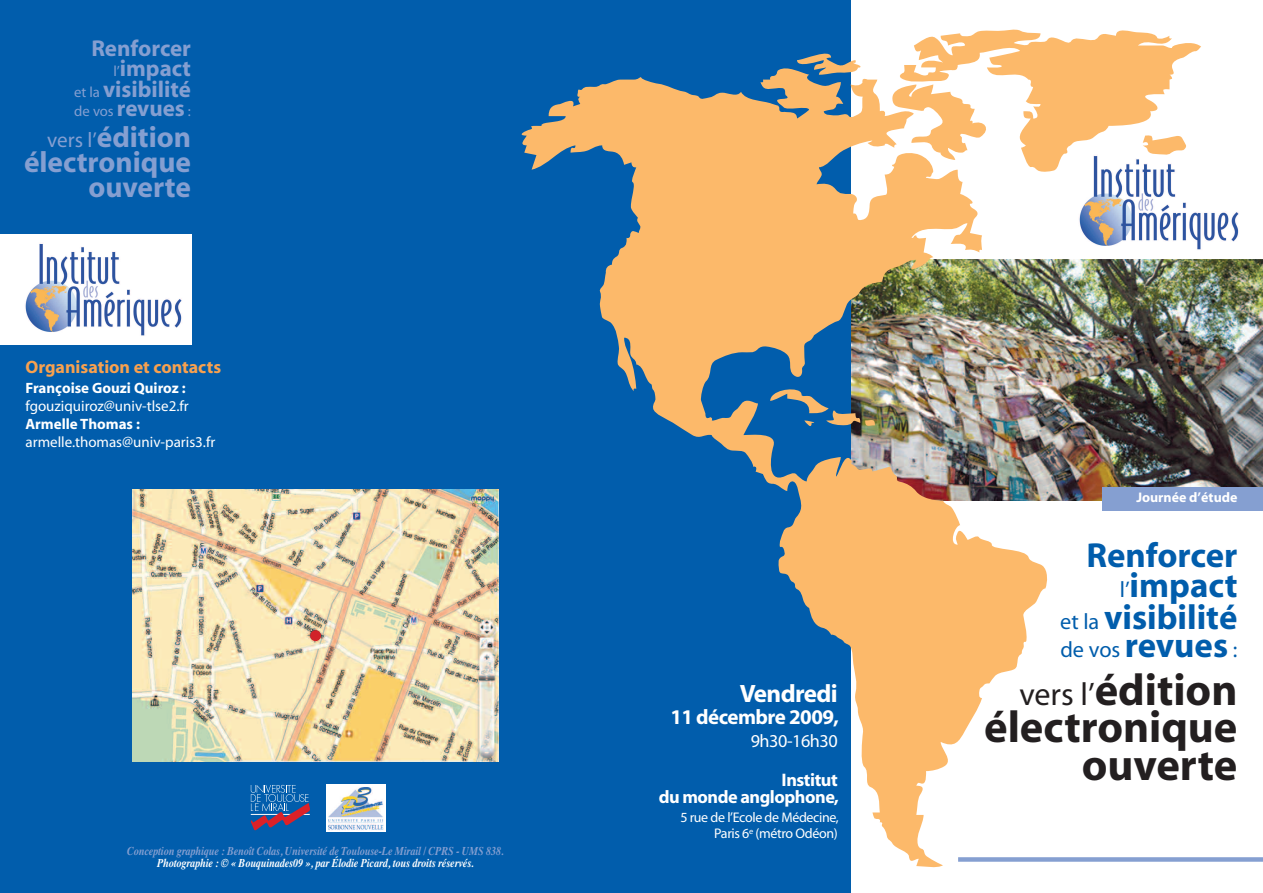
<style>
.page{position:relative;width:1263px;height:893px;background:#fff}
.page>*{position:absolute;margin:0;border:0;box-sizing:border-box;transform-origin:0 0}
.t1{font:700 44.7px/37.7px "Myriad";color:#231f20;text-align:right}
.t2{font:700 34.8px/31.3px "Myriad";color:#015dac;text-align:right}
.t3{font:700 29.4px/24.9px "Myriad";color:#859fd1;text-align:right}
.t4{font:700 25.2px "Myriad";letter-spacing:-.025em;color:#fff}
.t5{font:700 22.95px/20.7px "Myriad";color:#859fd1;text-align:right}
.t6{font:22.35px "Myriad";color:#015dac}
.t7{font:700 21px "Myriad";letter-spacing:-.025em;color:#fff}
.t8{font:700 18.15px/16.8px "Myriad";letter-spacing:-.025em;color:#fff;text-align:right}
.t9{font:18.15px "Myriad";letter-spacing:-.025em;color:#fff}
.t10{font:700 18px "Myriad";color:#f8a14f}
.t11{font:15px "Myriad";color:#fff}
.t12{font:700 15px "Myriad";color:#fff}
.t13{font:14.7px "Myriad";color:#859fd1}
.t14{font:13.95px/16.8px "Myriad";letter-spacing:-.025em;color:#fff;text-align:right}
.t15{font:700 13.95px "Myriad";color:#fff}
.t16{font:italic 700 12px "Times";letter-spacing:-.01em;color:#859fd1;scale:.85 1}
.t17{font:italic 700 12px "Times";letter-spacing:-.01em;color:#fff;scale:.85 1}
.s1{font-weight:400;font-size:14.7px}
.s2{font-weight:700;font-size:22.95px}
.s3{font-weight:400;font-size:21.15px}
.s4{font-weight:400;font-size:22.35px}
.s5{font-weight:700;font-size:34.8px}
.s6{font-weight:400;font-size:32.1px}
</style>
<div class="page">
<img style="left:1048px;top:259px;width:215px;height:241px">
<img style="left:1079px;top:172px;width:160px;height:78px">
<div style="left:0;top:0;width:850px;height:893px;background:#015dac"></div>
<svg style="left:797px;top:47px;width:61px;height:18px"></svg>
<svg style="left:522px;top:65px;width:526px;height:802px"></svg>
<svg style="left:889px;top:30px;width:312px;height:142px"></svg>
<img style="left:770px;top:387px;width:105px;height:43px">
<div style="left:1102px;top:487px;width:161px;height:24px;background:#859fd1"></div>
<div style="left:958px;top:857px;width:305px;height:5px;background:#859fd1"></div>
<div style="left:0;top:235px;width:191px;height:110px;background:#fff"></div>
<img style="left:25px;top:243px;width:157px;height:93px">
<img style="left:132px;top:490px;width:367px;height:271px">
<div style="left:310px;top:630px;width:11px;height:11px;background:#d1232a;border-radius:50%"></div>
<svg style="left:251px;top:785px;width:59px;height:46px"></svg>
<div style="left:326px;top:784px;width:60px;height:48px;background:#fff"></div>
<img style="left:329px;top:788px;width:54px;height:42px">
<h3 class="t5" style="left:74px;top:40px;width:118px">Renforcer <span class="s1">l’</span>impact<br><span class="s1">et la</span> visibilité</h3>
<p class="t13" style="left:74px;top:105px;width:118px">de vos <span class="s2">revues</span> :</p>
<h3 class="t3" style="left:24px;top:127px;width:169px"><span class="s3">vers l’</span>édition électronique ouverte</h3>
<h3 class="t10" style="left:26px;top:360px;width:197px">Organisation et contacts</h3>
<p class="t12" style="left:26px;top:382px;width:162px">Françoise Gouzi Quiroz :</p>
<p class="t11" style="left:26px;top:400px;width:165px">fgouziquiroz@univ-tlse2.fr</p>
<p class="t12" style="left:26px;top:418px;width:116px">Armelle Thomas :</p>
<p class="t11" style="left:26px;top:436px;width:191px">armelle.thomas@univ-paris3.fr</p>
<p class="t16" style="left:127px;top:844px;width:444px">Conception graphique : Benoît Colas, Université de Toulouse-Le Mirail / CPRS - UMS 838.</p>
<p class="t17" style="left:157px;top:856px;width:374px">Photographie : © « Bouquinades09 », par Élodie Picard, tous droits réservés.</p>
<h3 class="t4" style="left:740px;top:684px;width:99px">Vendredi</h3>
<h3 class="t7" style="left:670px;top:709px;width:170px">11 décembre 2009,</h3>
<h3 class="t9" style="left:751px;top:734px;width:88px">9h30-16h30</h3>
<h3 class="t8" style="left:659px;top:773px;width:182px">Institut<br>du monde anglophone,</h3>
<p class="t14" style="left:680px;top:810px;width:160px">5 rue de l’Ecole de Médecine,<br>Paris 6<sup>e</sup> (métro Odéon)</p>
<p class="t15" style="left:1136px;top:492px;width:103px">Journée d’étude</p>
<h2 class="t2" style="left:1060px;top:542px;width:179px">Renforcer <span class="s4">l’</span>impact<br><span class="s4">et la</span> visibilité</h2>
<h3 class="t6" style="left:1060px;top:641px;width:179px">de vos <span class="s5">revues</span> :</h3>
<h1 class="t1" style="left:984px;top:675px;width:255px"><span class="s6">vers l’</span>édition électronique ouverte</h1>
</div>
